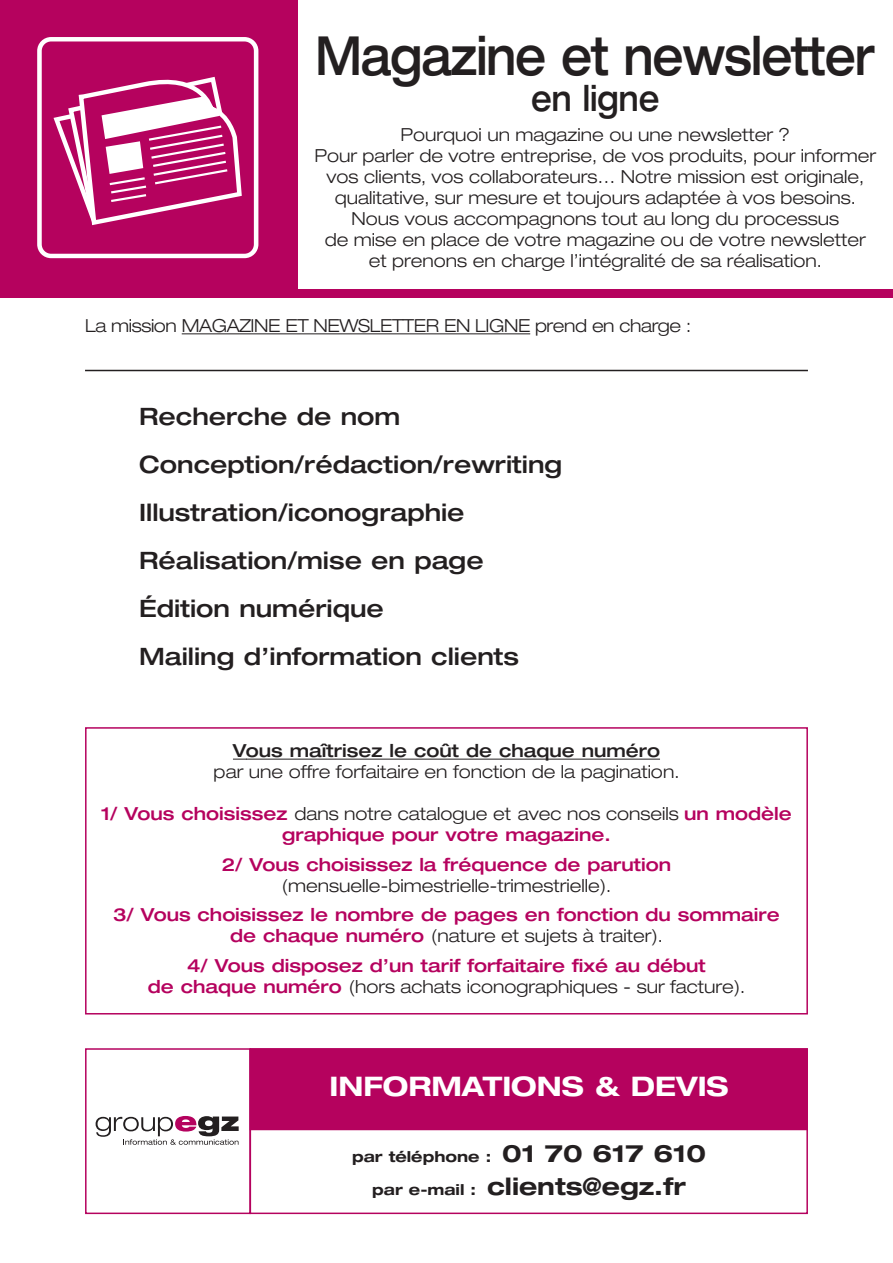
<style>
.page{position:relative;width:893px;height:1263px;background:#fff}
.page>*{position:absolute;margin:0;border:0;box-sizing:border-box;transform-origin:0 0}
.t1{font:500 expanded 54px "Helvetica Neue";letter-spacing:-.02em;color:#231f20;scale:.8 1}
.t2{font:500 expanded 36px "Helvetica Neue";color:#231f20;scale:.8 1}
.t3{font:700 expanded 27px "Helvetica Neue";color:#fff}
.t4{font:500 expanded 24px/48px "Helvetica Neue";color:#231f20}
.t5{font:700 expanded 24px "Helvetica Neue";color:#231f20}
.t6{font:300 expanded 18px/21px "Helvetica Neue";color:#231f20;text-align:center}
.t7{font:500 expanded 18px/21px "Helvetica Neue";color:#b5025e;text-align:center}
.t8{font:300 expanded 18px "Helvetica Neue";letter-spacing:-.02em;color:#231f20}
.t9{font:500 expanded 18px "Helvetica Neue";color:#231f20}
.t10{font:700 expanded 15px "Helvetica Neue";color:#231f20}
.s1{font-weight:300;color:#231f20}
.s2{font-size:24px}
.s3{font-size:15px}
</style>
<div class="page">
<div style="left:0;top:0;width:298px;height:298px;background:#b5025e"></div>
<div style="left:37px;top:37px;width:221px;height:221px;border:5px solid #fff;border-radius:12px"></div>
<svg style="left:53px;top:76px;width:186px;height:150px"></svg>
<div style="left:0;top:289px;width:893px;height:9px;background:#b5025e"></div>
<hr style="left:182px;top:333px;width:348px;height:1px;background:#231f20">
<hr style="left:85px;top:370px;width:723px;height:1px;background:#231f20">
<div style="left:85px;top:1048px;width:166px;height:166px;border:2px solid #b5025e"></div>
<div style="left:250px;top:1048px;width:558px;height:166px;border:2px solid #b5025e"></div>
<div style="left:250px;top:1049px;width:557px;height:80px;background:#b5025e"></div>
<div style="left:250px;top:1048px;width:558px;height:82px;border:2px solid #b5025e"></div>
<svg style="left:96px;top:1116px;width:143px;height:29px"></svg>
<div style="left:85px;top:727px;width:723px;height:287px;border:2px solid #b5025e"></div>
<svg style="left:233px;top:759px;width:13px;height:1px"></svg>
<hr style="left:246px;top:759px;width:414px;height:1px;background:#231f20">
<h1 class="t1" style="left:316px;top:37px;width:701px">Magazine et newsletter</h1>
<h2 class="t2" style="left:531px;top:85px;width:162px">en ligne</h2>
<p class="t6" style="left:314px;top:125px;width:563px">Pourquoi un magazine ou une newsletter ?<br>Pour parler de votre entreprise, de vos produits, pour informer vos clients, vos collaborateurs… Notre mission est originale, qualitative, sur mesure et toujours adaptée à vos besoins.<br>Nous vous accompagnons tout au long du processus<br>de mise en place de votre magazine ou de votre newsletter et prenons en charge l’intégralité de sa réalisation.</p>
<p class="t8" style="left:85px;top:319px;width:607px">La mission MAGAZINE ET NEWSLETTER EN LIGNE prend en charge :</p>
<h3 class="t4" style="left:139px;top:395px;width:425px">Recherche de nom<br>Conception/rédaction/rewriting<br>Illustration/iconographie<br>Réalisation/mise en page<br>Édition numérique<br>Mailing d’information clients</h3>
<p class="t9" style="left:233px;top:744px;width:429px">Vous maîtrisez le coût de chaque numéro</p>
<p class="t6" style="left:214px;top:763px;width:467px">par une offre forfaitaire en fonction de la pagination.</p>
<p class="t7" style="left:101px;top:805px;width:692px">1/ Vous choisissez <span class="s1">dans notre catalogue et avec nos conseils</span> un modèle graphique pour votre magazine.</p>
<p class="t7" style="left:222px;top:856px;width:451px">2/ Vous choisissez la fréquence de parution</p>
<p class="t6" style="left:282px;top:877px;width:331px">(mensuelle-bimestrielle-trimestrielle).</p>
<p class="t7" style="left:113px;top:906px;width:668px">3/ Vous choisissez le nombre de pages en fonction du sommaire de chaque numéro <span class="s1">(nature et sujets à traiter).</span></p>
<p class="t7" style="left:148px;top:957px;width:599px">4/ Vous disposez d’un tarif forfaitaire fixé au début<br>de chaque numéro <span class="s1">(hors achats iconographiques - sur facture).</span></p>
<h3 class="t3" style="left:329px;top:1077px;width:401px">INFORMATIONS &amp; DEVIS</h3>
<p class="t10" style="left:352px;top:1151px;width:355px">par téléphone : <span class="s2">01 70 617 610</span></p>
<h3 class="t5" style="left:372px;top:1177px;width:315px"><span class="s3">par e-mail :</span> clients@egz.fr</h3>
</div>
